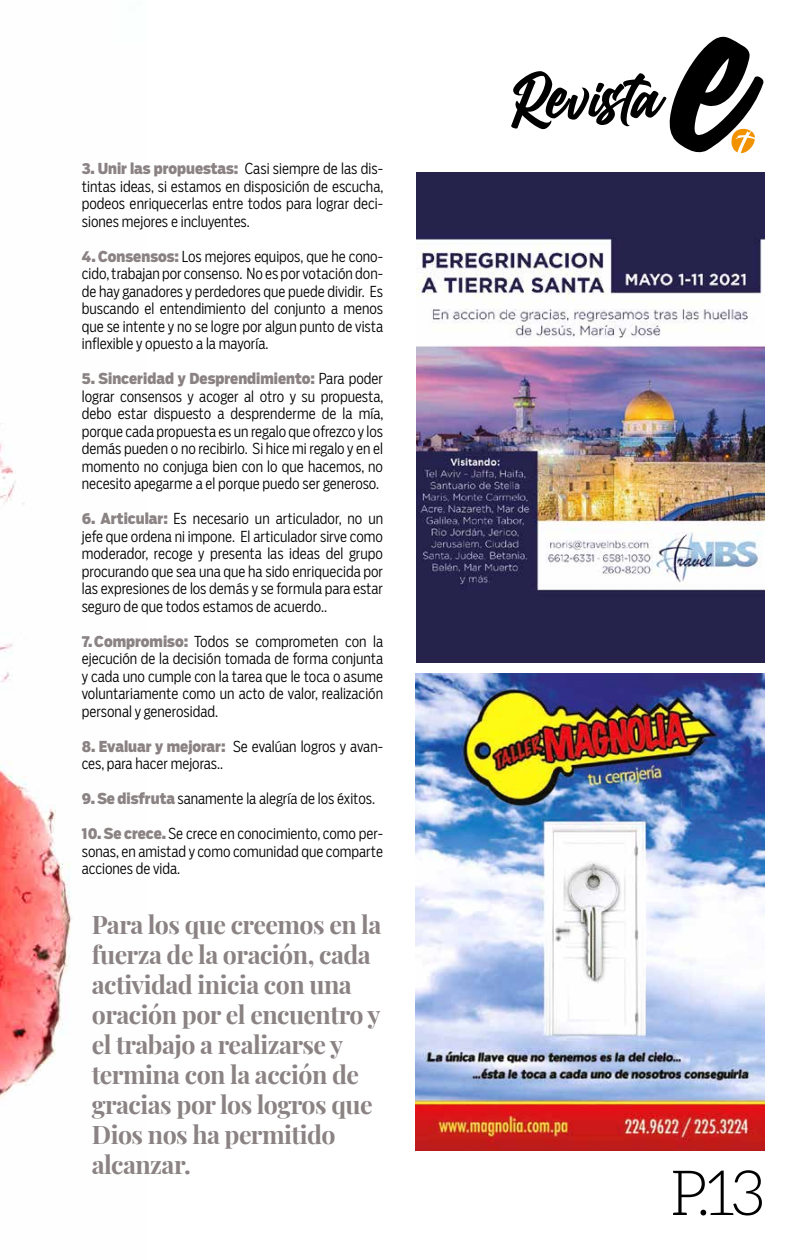
<style>
.page{position:relative;width:810px;height:1260px;background:#fff}
.page>*{position:absolute;margin:0;border:0;box-sizing:border-box;transform-origin:0 0}
.t1{font:300 62.5px "Aleo";color:#000}
.t2{font:25px/30px "Playfair Display";letter-spacing:-.02em;color:#8a8283}
.t3{font:300 15px/17.5px "Salvo Sans Cond";color:#000;text-align:justify}
.s1{font-weight:900;color:#8a8283}
</style>
<div class="page">
<img style="left:0;top:444px;width:71px;height:654px">
<svg style="left:511px;top:36px;width:253px;height:117px"></svg>
<img style="left:416px;top:172px;width:349px;height:491px">
<img style="left:416px;top:674px;width:349px;height:477px">
<p class="t3" style="left:82px;top:159px;width:303px"><span class="s1">3. Unir las propuestas:</span> Casi siempre de las dis&shy;tintas ideas, si estamos en disposición de escucha, podeos enriquecerlas entre todos para lograr deci&shy;siones mejores e incluyentes.</p>
<p class="t3" style="left:82px;top:247px;width:303px"><span class="s1">4. Consensos:</span> Los mejores equipos, que he cono&shy;cido, trabajan por consenso. No es por votación don&shy;de hay ganadores y perdedores que puede dividir. Es buscando el entendimiento del conjunto a menos que se intente y no se logre por algun punto de vista inflexible y opuesto a la mayoría.</p>
<p class="t3" style="left:82px;top:369px;width:303px"><span class="s1">5. Sinceridad y Desprendimiento:</span> Para poder lograr consensos y acoger al otro y su propuesta, debo estar dispuesto a desprenderme de la mía, porque cada propuesta es un regalo que ofrezco y los demás pueden o no recibirlo. Si hice mi regalo y en el momento no conjuga bien con lo que hacemos, no necesito apegarme a el porque puedo ser generoso.</p>
<p class="t3" style="left:82px;top:510px;width:303px"><span class="s1">6. Articular:</span> Es necesario un articulador, no un jefe que ordena ni impone. El articulador sirve como moderador, recoge y presenta las ideas del grupo procurando que sea una que ha sido enriquecida por las expresiones de los demás y se formula para estar seguro de que todos estamos de acuerdo..</p>
<p class="t3" style="left:82px;top:632px;width:303px"><span class="s1">7.Compromiso:</span> Todos se comprometen con la ejecución de la decisión tomada de forma conjunta y cada uno cumple con la tarea que le toca o asume voluntariamente como un acto de valor, realización personal y generosidad.</p>
<p class="t3" style="left:82px;top:737px;width:303px"><span class="s1">8. Evaluar y mejorar:</span> Se evalúan logros y avan&shy;ces, para hacer mejoras..</p>
<p class="t3" style="left:82px;top:790px;width:295px"><span class="s1">9. Se disfruta</span> sanamente la alegría de los éxitos.</p>
<p class="t3" style="left:82px;top:825px;width:303px"><span class="s1">10. Se crece.</span> Se crece en conocimiento, como per&shy;sonas, en amistad y como comunidad que comparte acciones de vida.</p>
<h2 class="t2" style="left:92px;top:908px;width:291px">Para los que creemos en la fuerza de la oración, cada actividad inicia con una oración por el encuentro y el trabajo a realizarse y termina con la acción de gracias por los logros que<br>Dios nos ha permitido alcanzar.</h2>
<h1 class="t1" style="left:670px;top:1159px;width:97px">P.13</h1>
</div>
